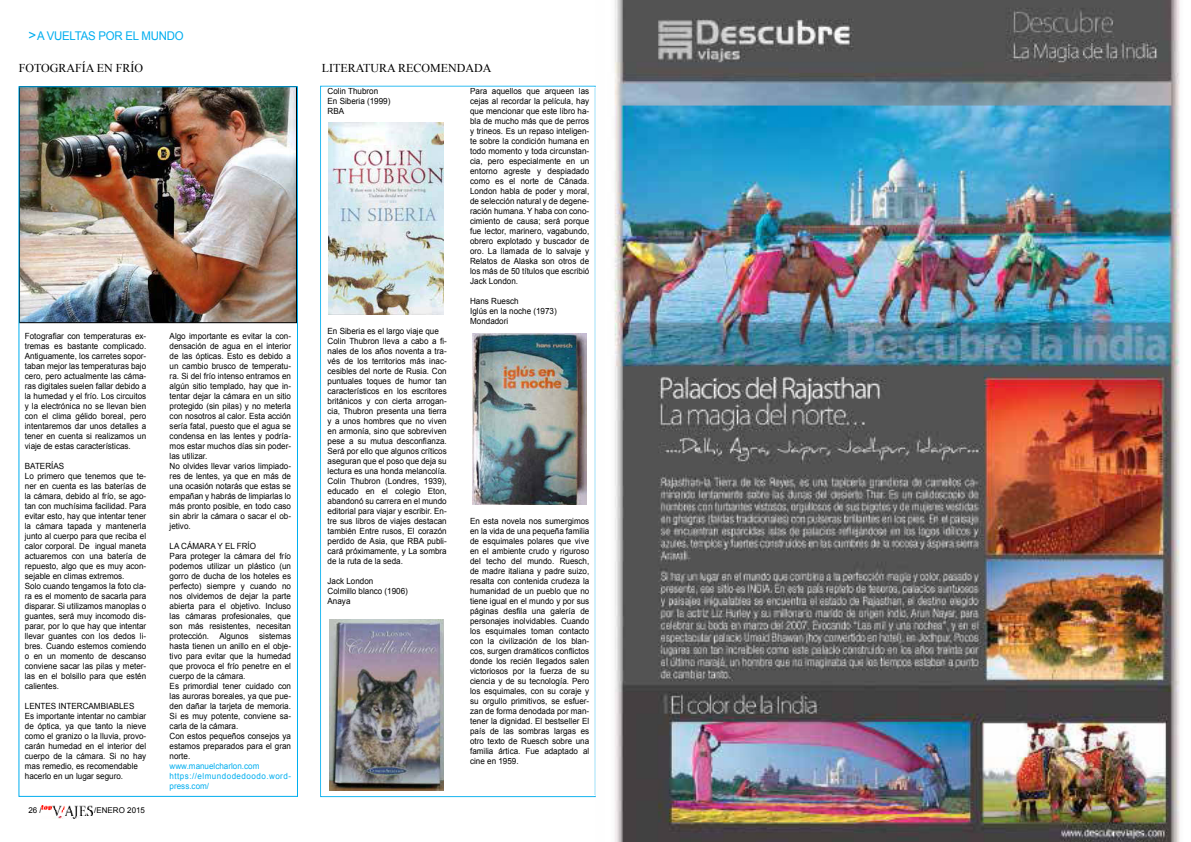
<style>
.page{position:relative;width:1191px;height:842px;background:#fff}
.page>*{position:absolute;margin:0;border:0;box-sizing:border-box;transform-origin:0 0}
.t1{font:12px "Times New Roman";color:#000}
.t2{font:12px "Arial";letter-spacing:-.02em;color:#00aeef;scale:.95 1}
.t3{font:8.5px/10px "Arial";color:#000;scale:.95 1}
.t4{font:8.5px/10px "Arial";color:#00aeef;scale:.95 1}
.t5{font:8px "Arial";color:#000}
.s1{font-size:14px}
</style>
<div class="page">
<img style="left:21px;top:88px;width:274px;height:233px">
<img style="left:42px;top:806px;width:50px;height:12px">
<img style="left:595px;top:0;width:585px;height:842px">
<div style="left:321px;top:87px;width:274px;height:709px;border:1px solid #fff"></div>
<img style="left:329px;top:123px;width:114px;height:192px">
<img style="left:329px;top:620px;width:114px;height:171px">
<img style="left:472px;top:334px;width:114px;height:171px">
<h1 class="t2" style="left:28px;top:28px;width:165px"><span class="s1">&gt;</span> a vueltas por el mundo</h1>
<h1 class="t1" style="left:19px;top:60px;width:126px">FOTOGRAFÍA EN FRÍO</h1>
<p class="t3" style="left:25px;top:331px;width:129px;text-align:justify">Fotografiar con temperaturas ex&shy;tremas es bastante complicado.<br>Antiguamente, los carretes sopor&shy;taban mejor las temperaturas bajo cero, pero actualmente las cáma&shy;ras digitales suelen fallar debido a la humedad y el frío. Los circuitos y la electrónica no se llevan bien con el clima gélido boreal, pero intentaremos dar unos detalles a tener en cuenta si realizamos un viaje de estas características.</p>
<p class="t3" style="left:25px;top:461px;width:7px">BATER</p>
<p class="t3" style="left:25px;top:461px;width:129px;text-indent:26px">ÍAS<br>Lo primero que tenemos que te&shy;ner en cuenta es las baterías de la cámara, debido al frío, se ago&shy;tan con muchísima facilidad. Para evitar esto, hay que intentar tener la cámara tapada y mantenerla junto al cuerpo para que reciba el calor corporal. De ingual maneta actuaremos con una batería de repuesto, algo que es muy acon&shy;sejable en climas extremos.<br>Solo cuando tengamos la foto cla&shy;ra es el momento de sacarla para disparar. Si utilizamos manoplas o guantes, será muy incomodo dis&shy;parar, por lo que hay que intentar llevar guantes con los dedos li&shy;bres. Cuando estemos comiendo o en un momento de descanso conviene sacar las pilas y meter&shy;las en el bolsillo para que estén calientes.</p>
<p class="t3" style="left:25px;top:701px;width:7px">LENTES</p>
<p class="t3" style="left:25px;top:701px;width:129px;text-indent:34px">INTERCAMBIABLES<br>Es importante intentar no cambiar de óptica, ya que tanto la nieve como el granizo o la lluvia, provo&shy;carán humedad en el interior del cuerpo de la cámara. Si no hay mas remedio, es recomendable hacerlo en un lugar seguro.</p>
<p class="t5" style="left:28px;top:805px;width:15px">26 /</p>
<p class="t5" style="left:94px;top:805px;width:52px">/enero 2015</p>
<p class="t3" style="left:170px;top:331px;width:129px">Algo importante es evitar la con&shy;densación de agua en el interior de las ópticas. Esto es debido a un cambio brusco de temperatu&shy;ra. Si del frío intenso entramos en algún sitio templado, hay que in&shy;tentar dejar la cámara en un sitio protegido (sin pilas) y no meterla con nosotros al calor. Esta acción sería fatal, puesto que el agua se condensa en las lentes y podría&shy;mos estar muchos días sin poder&shy;las utilizar.<br>No olvides llevar varios limpiado&shy;res de lentes, ya que en más de una ocasión notarás que estas se empañan y habrás de limpiarlas lo más pronto posible, en todo caso sin abrir la cámara o sacar el ob&shy;jetivo.</p>
<p class="t3" style="left:170px;top:541px;width:129px">LA CÁMARA Y EL FRÍO<br>Para proteger la cámara del frío podemos utilizar un plástico (un gorro de ducha de los hoteles es perfecto) siempre y cuando no nos olvidemos de dejar la parte abierta para el objetivo. Incluso las cámaras profesionales, que son más resistentes, necesitan protección. Algunos</p>
<p class="t3" style="left:170px;top:631px;width:129px;text-indent:90px">sistemas hasta tienen un anillo en el obje&shy;tivo para evitar que la humedad que provoca el frío penetre en el cuerpo de la cámara.<br>Es primordial tener cuidado con las auroras boreales, ya que pue&shy;den dañar la tarjeta de memoria.<br>Si es muy potente, conviene sa&shy;carla de la cámara.<br>Con estos pequeños consejos ya estamos preparados para el gran norte.</p>
<p class="t4" style="left:170px;top:761px;width:129px">www.manuelcharlon.com https://elmundodedoodo.word&shy;press.com/</p>
<h1 class="t1" style="left:322px;top:60px;width:171px">LITERATURA RECOMENDADA</h1>
<p class="t3" style="left:327px;top:86px;width:68px">Colin Thubron<br>En Siberia (1999)<br>RBA</p>
<p class="t3" style="left:327px;top:326px;width:127px">En Siberia es el largo viaje que<br>Colin Thubron lleva a cabo a fi&shy;nales de los años noventa a tra&shy;vés de los territorios más inac&shy;cesibles del norte de Rusia. Con puntuales toques de humor tan característicos en los escritores británicos y con cierta arrogan&shy;cia, Thubron presenta una tierra y a unos hombres que no viven en armonía, sino que sobreviven pese a su mutua desconfianza.<br>Será por ello que algunos críticos aseguran que el poso que deja su lectura es una honda melancolía.<br>Colin Thubron (Londres, 1939), educado en el colegio Eton, abandonó su carrera en el mundo editorial para viajar y escribir. En&shy;tre sus libros de viajes destacan también Entre rusos, El corazón perdido de Asia, que RBA publi&shy;cará próximamente, y La sombra de la ruta de la seda.</p>
<p class="t3" style="left:327px;top:576px;width:86px">Jack London<br>Colmillo blanco (1906)<br>Anaya</p>
<p class="t3" style="left:470px;top:86px;width:127px;text-align:justify">Para aquellos que arqueen las cejas al recordar la película, hay que mencionar que este libro ha&shy;bla de mucho más que de perros y trineos. Es un repaso inteligen&shy;te sobre la condición humana en todo momento y toda circunstan&shy;cia, pero especialmente en un entorno agreste y despiadado como es el norte de Cánada.<br>London habla de poder y moral, de selección natural y de degene&shy;ración humana. Y haba con cono&shy;cimiento de causa; será porque fue lector, marinero, vagabundo, obrero explotado y buscador de oro. La llamada de lo salvaje y Relatos de Alaska son otros de los más de 50 títulos que escribió Jack London.</p>
<p class="t3" style="left:470px;top:296px;width:93px">Hans Ruesch<br>Iglús en la noche (1973)<br>Mondadori</p>
<p class="t3" style="left:470px;top:516px;width:127px;text-align:justify">En esta novela nos sumergimos en la vida de una pequeña familia de esquimales polares que vive en el ambiente crudo y riguroso del techo del mundo. Ruesch, de madre italiana y padre suizo, resalta con contenida crudeza la humanidad de un pueblo que no tiene igual en el mundo y por sus páginas desfila una galería de personajes inolvidables. Cuando los esquimales toman contacto con la civilización de los blan&shy;cos, surgen dramáticos conflictos donde los recién llegados salen victoriosos por la fuerza de su ciencia y de su tecnología. Pero los esquimales, con su coraje y su orgullo primitivos, se esfuer&shy;zan de forma denodada por man&shy;tener la dignidad. El bestseller El país de las sombras largas es otro texto de Ruesch sobre una familia ártica. Fue adaptado al cine en 1959.</p>
</div>
